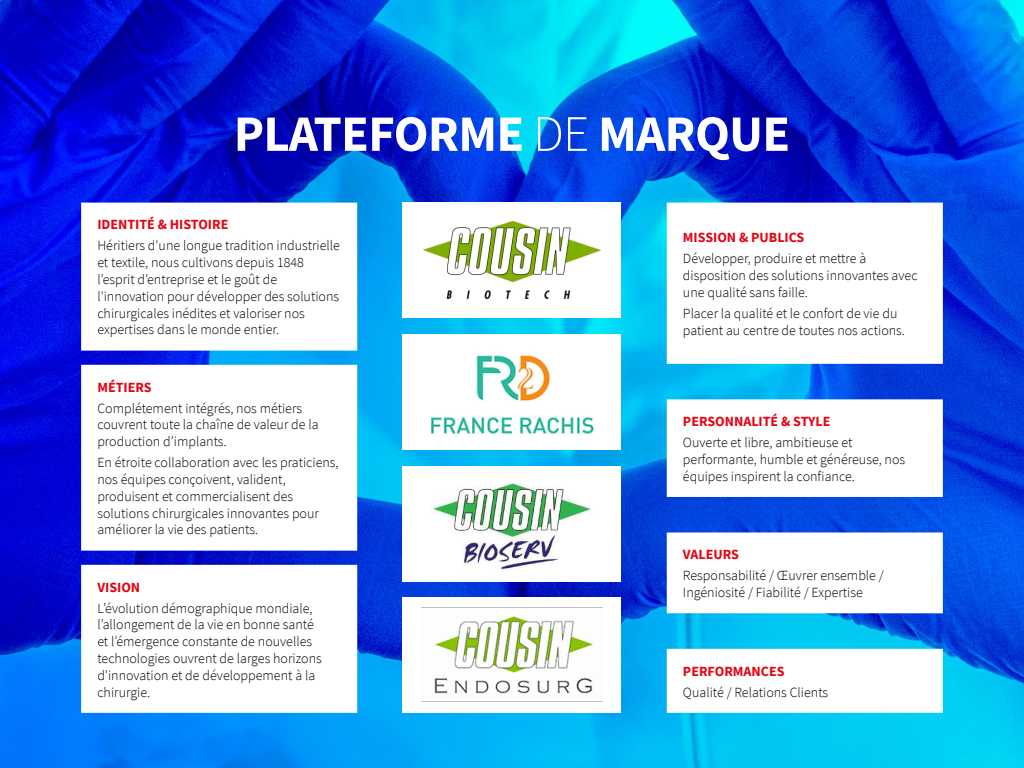
<style>
.page{position:relative;width:1024px;height:768px;background:#fff}
.page>*{position:absolute;margin:0;border:0;box-sizing:border-box;transform-origin:0 0}
.t1{font:700 51px "Source Sans Pro";letter-spacing:-.015em;color:#fff}
.t2{font:300 14px/16.8px "Source Sans Pro";color:#000}
.t3{font:700 14px "Source Sans Pro";color:#e30613}
.s1{font-weight:300}
</style>
<div class="page">
<img style="left:0;top:0;width:1024px;height:768px">
<svg style="left:80px;top:202px;width:278px;height:150px"></svg>
<svg style="left:80px;top:364px;width:278px;height:188px"></svg>
<svg style="left:80px;top:564px;width:278px;height:150px"></svg>
<svg style="left:666px;top:398px;width:278px;height:100px"></svg>
<svg style="left:666px;top:531px;width:278px;height:83px"></svg>
<svg style="left:666px;top:648px;width:278px;height:66px"></svg>
<svg style="left:666px;top:202px;width:278px;height:163px"></svg>
<div style="left:403px;top:203px;width:218px;height:115px;background:#fff"></div>
<img style="left:423px;top:222px;width:178px;height:76px">
<div style="left:403px;top:334px;width:218px;height:115px;background:#fff"></div>
<img style="left:431px;top:355px;width:163px;height:79px">
<div style="left:403px;top:466px;width:218px;height:115px;background:#fff"></div>
<img style="left:433px;top:483px;width:158px;height:87px">
<div style="left:403px;top:598px;width:218px;height:115px;background:#fff"></div>
<img style="left:421px;top:607px;width:182px;height:95px">
<h1 class="t1" style="left:234px;top:99px;width:558px">PLATEFORME <span class="s1">DE</span> MARQUE</h1>
<p class="t3" style="left:97px;top:215px;width:133px">IDENTITÉ &amp; HISTOIRE</p>
<p class="t2" style="left:97px;top:237px;width:244px">Héritiers d'une longue tradition industrielle et textile, nous cultivons depuis 1848 l’esprit d’entreprise et le goût de l'innovation pour développer des solutions chirurgicales inédites et valoriser nos expertises dans le monde entier.</p>
<p class="t3" style="left:97px;top:377px;width:56px">MÉTIERS</p>
<p class="t2" style="left:97px;top:400px;width:223px">Complétement intégrés, nos métiers couvrent toute la chaîne de valeur de la production d’implants.</p>
<p class="t2" style="left:97px;top:454px;width:243px">En étroite collaboration avec les praticiens, nos équipes conçoivent, valident, produisent et commercialisent des solutions chirurgicales innovantes pour améliorer la vie des patients.</p>
<p class="t3" style="left:97px;top:577px;width:44px">VISION</p>
<p class="t2" style="left:97px;top:600px;width:226px">L’évolution démographique mondiale, l’allongement de la vie en bonne santé et l’émergence constante de nouvelles technologies ouvrent de larges horizons d’innovation et de développement à la chirurgie.</p>
<p class="t3" style="left:683px;top:228px;width:123px">MISSION &amp; PUBLICS</p>
<p class="t2" style="left:683px;top:250px;width:236px">Développer, produire et mettre à disposition des solutions innovantes avec une qualité sans faille.</p>
<p class="t2" style="left:683px;top:305px;width:224px">Placer la qualité et le confort de vie du patient au centre de toutes nos actions.</p>
<p class="t3" style="left:683px;top:412px;width:149px">PERSONNALITÉ &amp; STYLE</p>
<p class="t2" style="left:683px;top:434px;width:224px">Ouverte et libre, ambitieuse et performante, humble et généreuse, nos équipes inspirent la confiance.</p>
<p class="t3" style="left:683px;top:545px;width:57px">VALEURS</p>
<p class="t2" style="left:683px;top:567px;width:202px">Responsabilité / Œuvrer ensemble /<br>Ingéniosité / Fiabilité / Expertise</p>
<p class="t3" style="left:683px;top:661px;width:103px">PERFORMANCES</p>
<p class="t2" style="left:683px;top:684px;width:147px">Qualité / Relations Clients</p>
</div>
